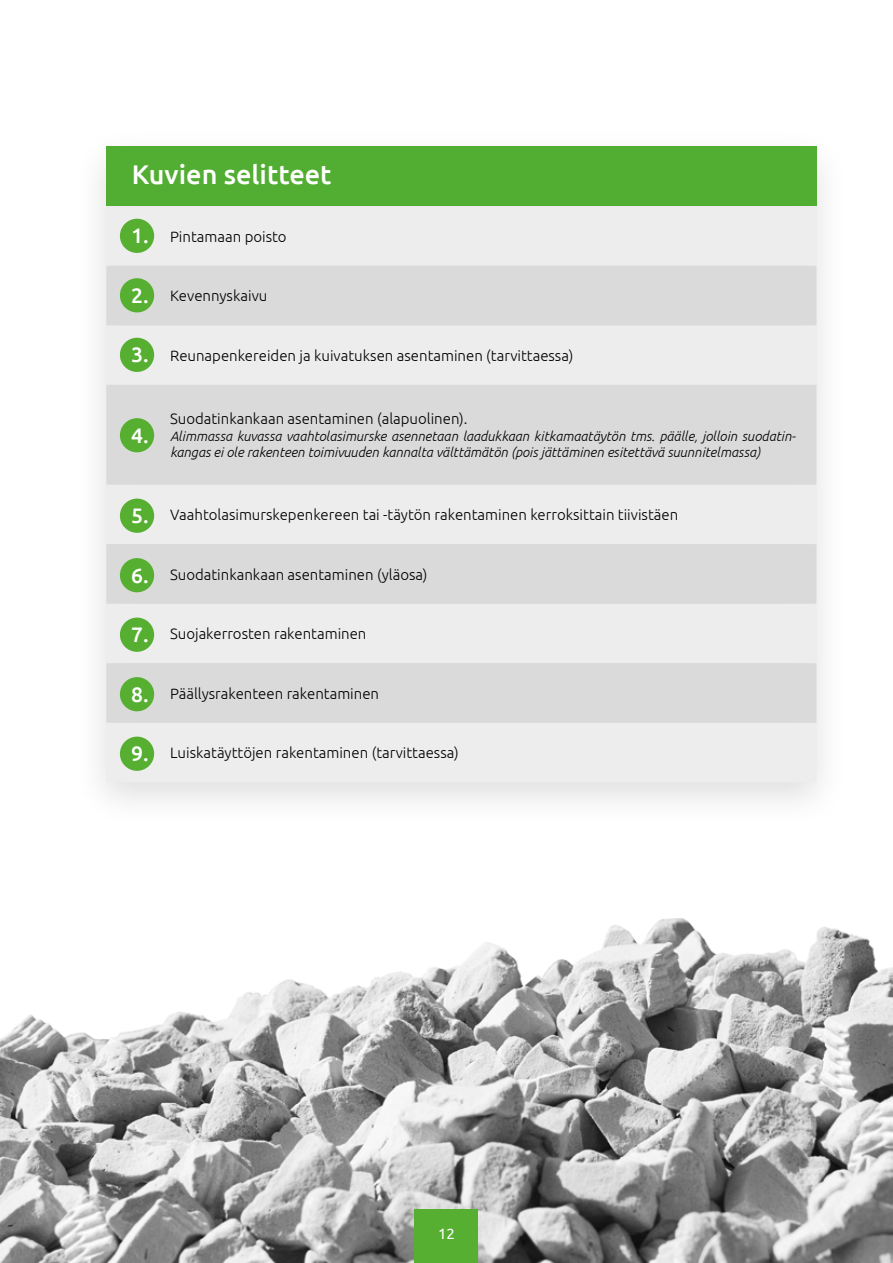
<style>
.page{position:relative;width:893px;height:1263px;background:#fff}
.page>*{position:absolute;margin:0;border:0;box-sizing:border-box;transform-origin:0 0}
.t1{font:500 27px "Ubuntu";color:#fff}
.t2{font:500 21px "Ubuntu";color:#fff}
.t3{font:300 15px "Ubuntu";color:#000}
.t4{font:15px "Ubuntu";color:#fff}
.t5{font:italic 300 13.5px/16.2px "Ubuntu";color:#000}
</style>
<div class="page">
<img style="left:0;top:918px;width:893px;height:345px">
<div style="left:73px;top:126px;width:777px;height:702px;background:#000;opacity:.13"></div>
<div style="left:106px;top:147px;width:710px;height:59px;background:#52ae32"></div>
<div style="left:106px;top:206px;width:710px;height:576px;background:#ededed"></div>
<svg style="left:106px;top:266px;width:710px;height:457px;background:#e1e1e1"></svg>
<div style="left:120px;top:219px;width:34px;height:34px;background:#56af31;border-radius:50%"></div>
<div style="left:120px;top:278px;width:34px;height:34px;background:#56af31;border-radius:50%"></div>
<div style="left:120px;top:338px;width:34px;height:34px;background:#56af31;border-radius:50%"></div>
<div style="left:120px;top:418px;width:34px;height:34px;background:#56af31;border-radius:50%"></div>
<div style="left:120px;top:499px;width:34px;height:34px;background:#56af31;border-radius:50%"></div>
<div style="left:120px;top:558px;width:34px;height:34px;background:#56af31;border-radius:50%"></div>
<div style="left:120px;top:618px;width:34px;height:34px;background:#56af31;border-radius:50%"></div>
<div style="left:120px;top:677px;width:34px;height:34px;background:#56af31;border-radius:50%"></div>
<div style="left:120px;top:737px;width:34px;height:34px;background:#56af31;border-radius:50%"></div>
<div style="left:415px;top:1209px;width:63px;height:54px;background:#56af31"></div>
<h1 class="t1" style="left:132px;top:157px;width:201px">Kuvien selitteet</h1>
<h2 class="t2" style="left:131px;top:222px;width:19px">1.</h2>
<p class="t3" style="left:170px;top:227px;width:118px">Pintamaan poisto</p>
<h2 class="t2" style="left:131px;top:282px;width:19px">2.</h2>
<p class="t3" style="left:170px;top:287px;width:99px">Kevennyskaivu</p>
<h2 class="t2" style="left:131px;top:341px;width:19px">3.</h2>
<p class="t3" style="left:170px;top:347px;width:405px">Reunapenkereiden ja kuivatuksen asentaminen (tarvittaessa)</p>
<h2 class="t2" style="left:131px;top:422px;width:19px">4.</h2>
<p class="t3" style="left:170px;top:410px;width:299px">Suodatinkankaan asentaminen (alapuolinen).</p>
<p class="t5" style="left:170px;top:427px;width:627px">Alimmassa kuvassa vaahtolasimurske asennetaan laadukkaan kitkamaatäytön tms. päälle, jolloin suodatin&shy;kangas ei ole rakenteen toimivuuden kannalta välttämätön (pois jättäminen esitettävä suunnitelmassa)</p>
<h2 class="t2" style="left:131px;top:502px;width:19px">5.</h2>
<p class="t3" style="left:170px;top:506px;width:510px">Vaahtolasimurskepenkereen tai -täytön rakentaminen kerroksittain tiivistäen</p>
<h2 class="t2" style="left:131px;top:562px;width:19px">6.</h2>
<p class="t3" style="left:170px;top:565px;width:259px">Suodatinkankaan asentaminen (yläosa)</p>
<h2 class="t2" style="left:131px;top:621px;width:19px">7.</h2>
<p class="t3" style="left:170px;top:625px;width:198px">Suojakerrosten rakentaminen</p>
<h2 class="t2" style="left:131px;top:681px;width:19px">8.</h2>
<p class="t3" style="left:170px;top:684px;width:211px">Päällysrakenteen rakentaminen</p>
<h2 class="t2" style="left:131px;top:740px;width:19px">9.</h2>
<p class="t3" style="left:170px;top:744px;width:290px">Luiskatäyttöjen rakentaminen (tarvittaessa)</p>
<p class="t4" style="left:438px;top:1225px;width:18px">12</p>
</div>
